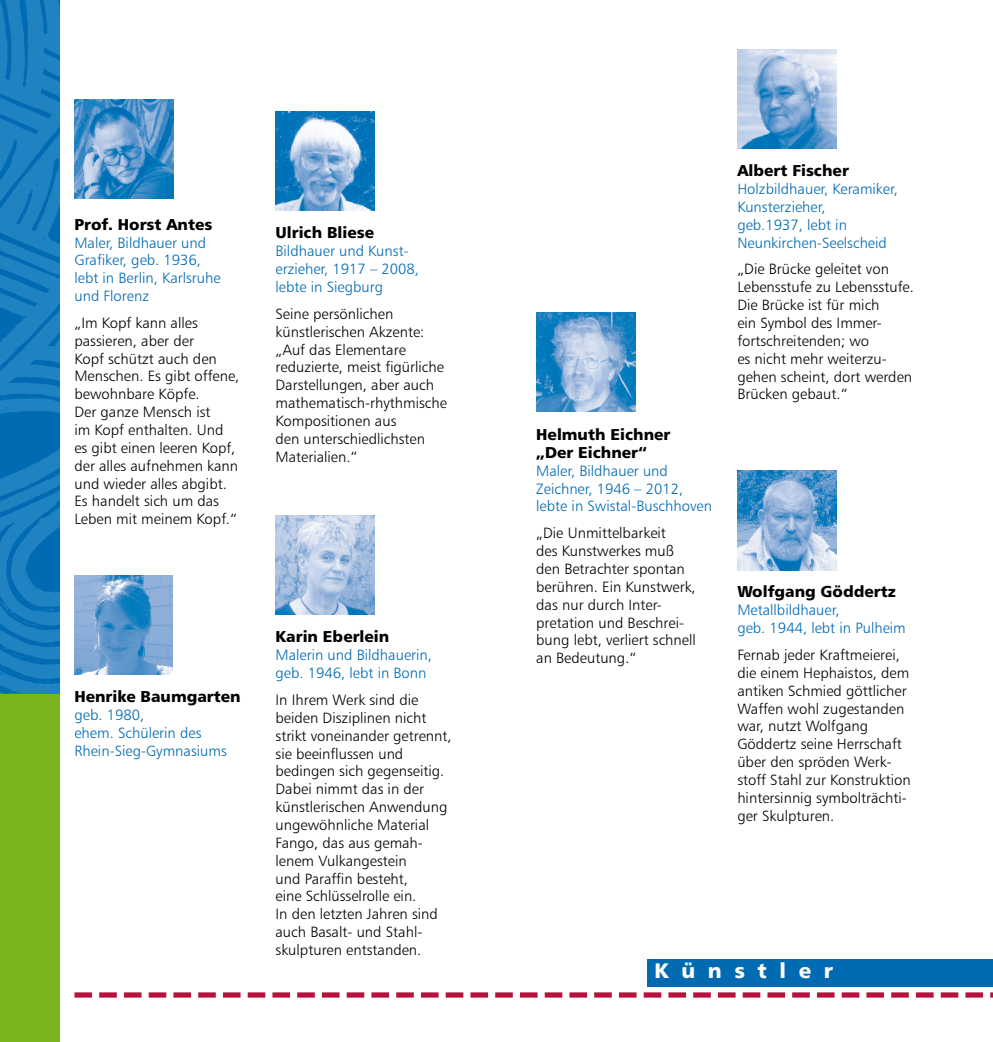
<style>
.page{position:relative;width:993px;height:1042px;background:#fff}
.page>*{position:absolute;margin:0;border:0;box-sizing:border-box;transform-origin:0 0}
.t1{font:21px "Humanist 777 BT Black B";letter-spacing:.6em;color:#fff}
.t2{font:15.75px/17.8px "Humanist 777 BT Black B";color:#000}
.t3{font:14.88px/17.8px "Humanist 777 BT Light B";color:#000}
.t4{font:14.88px/17.8px "Humanist 777 BT Light B";color:#006ab3}
</style>
<div class="page">
<img style="left:74px;top:99px;width:100px;height:99px">
<img style="left:275px;top:112px;width:99px;height:99px">
<img style="left:737px;top:50px;width:99px;height:99px">
<img style="left:0;top:0;width:59px;height:694px">
<div style="left:0;top:694px;width:60px;height:348px;background:#7ab51d"></div>
<div style="left:647px;top:959px;width:345px;height:27px;background:#006ab3"></div>
<img style="left:536px;top:313px;width:99px;height:99px">
<img style="left:275px;top:515px;width:100px;height:99px">
<img style="left:737px;top:471px;width:99px;height:99px">
<img style="left:74px;top:575px;width:99px;height:100px">
<svg style="left:74px;top:992px;width:918px;height:5px"></svg>
<p class="t2" style="left:74px;top:215px;width:139px">Prof. Horst Antes</p>
<p class="t4" style="left:74px;top:233px;width:148px">Maler, Bildhauer und<br>Grafiker, geb. 1936, lebt in Berlin, Karlsruhe und Florenz</p>
<p class="t3" style="left:74px;top:313px;width:166px">„Im Kopf kann alles passieren, aber der<br>Kopf schützt auch den<br>Menschen. Es gibt offene, bewohnbare Köpfe.<br>Der ganze Mensch ist<br>im Kopf enthalten. Und es gibt einen leeren Kopf, der alles aufnehmen kann und wieder alles abgibt.<br>Es handelt sich um das<br>Leben mit meinem Kopf.“</p>
<p class="t2" style="left:275px;top:224px;width:100px">Ulrich Bliese</p>
<p class="t4" style="left:275px;top:242px;width:145px">Bildhauer und Kunst&shy;erzieher, 1917 – 2008, lebte in Siegburg</p>
<p class="t3" style="left:275px;top:304px;width:173px">Seine persönlichen künstlerischen Akzente: „Auf das Elementare reduzierte, meist figürliche<br>Darstellungen, aber auch mathematisch-rhythmische<br>Kompositionen aus<br>den unterschiedlichsten<br>Materialien.“</p>
<p class="t2" style="left:74px;top:687px;width:168px">Henrike Baumgarten</p>
<p class="t4" style="left:74px;top:706px;width:154px">geb. 1980,<br>ehem. Schülerin des<br>Rhein-Sieg-Gymnasiums</p>
<p class="t2" style="left:275px;top:627px;width:115px">Karin Eberlein</p>
<p class="t4" style="left:275px;top:646px;width:158px">Malerin und Bildhauerin, geb. 1946, lebt in Bonn</p>
<p class="t3" style="left:275px;top:690px;width:178px">In Ihrem Werk sind die beiden Disziplinen nicht strikt voneinander getrennt, sie beeinflussen und bedingen sich gegenseitig.<br>Dabei nimmt das in der künstlerischen Anwendung ungewöhnliche Material<br>Fango, das aus gemah&shy;lenem Vulkangestein<br>und Paraffin besteht,<br>eine Schlüsselrolle ein.<br>In den letzten Jahren sind auch Basalt- und Stahl&shy;skulpturen entstanden.</p>
<p class="t2" style="left:536px;top:425px;width:136px">Helmuth Eichner „Der Eichner“</p>
<p class="t4" style="left:536px;top:461px;width:177px">Maler, Bildhauer und<br>Zeichner, 1946 – 2012, lebte in Swistal-Buschhoven</p>
<p class="t3" style="left:536px;top:524px;width:161px">„Die Unmittelbarkeit<br>des Kunstwerkes muß den Betrachter spontan berühren. Ein Kunstwerk, das nur durch Inter&shy;pretation und Beschrei&shy;bung lebt, verliert schnell an Bedeutung.“</p>
<p class="t2" style="left:737px;top:161px;width:113px">Albert Fischer</p>
<p class="t4" style="left:737px;top:180px;width:162px">Holzbildhauer, Keramiker,<br>Kunsterzieher,<br>geb.1937, lebt in<br>Neunkirchen-Seelscheid</p>
<p class="t3" style="left:737px;top:260px;width:178px">„Die Brücke geleitet von<br>Lebensstufe zu Lebensstufe.<br>Die Brücke ist für mich<br>ein Symbol des Immer&shy;fortschreitenden; wo<br>es nicht mehr weiterzu&shy;gehen scheint, dort werden<br>Brücken gebaut.“</p>
<p class="t2" style="left:737px;top:583px;width:160px">Wolfgang Göddertz</p>
<p class="t4" style="left:737px;top:601px;width:170px">Metallbildhauer,<br>geb. 1944, lebt in Pulheim</p>
<p class="t3" style="left:737px;top:646px;width:175px">Fernab jeder Kraftmeierei, die einem Hephaistos, dem antiken Schmied göttlicher<br>Waffen wohl zugestanden war, nutzt Wolfgang<br>Göddertz seine Herrschaft über den spröden Werk&shy;stoff Stahl zur Konstruktion hintersinnig symbolträchti&shy;ger Skulpturen.</p>
<h1 class="t1" style="left:654px;top:957px;width:180px">Künstler</h1>
</div>
